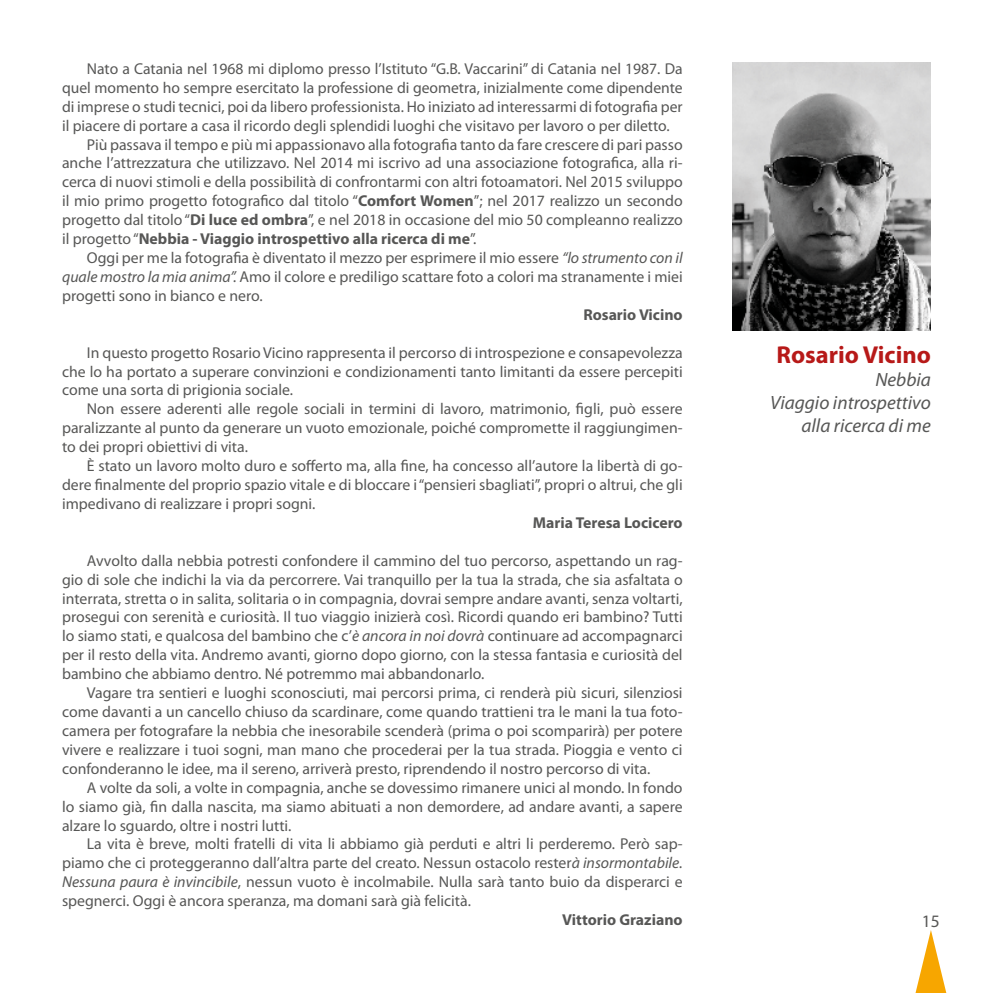
<style>
.page{position:relative;width:993px;height:993px;background:#fff}
.page>*{position:absolute;margin:0;border:0;box-sizing:border-box;transform-origin:0 0}
.t1{font:700 24.5px "Myriad Pro";color:#b71918}
.t2{font:italic 19.25px/23.1px "Myriad Pro";color:#575756;text-align:right}
.t3{font:17.5px "Myriad Pro";color:#575756}
.t4{font:15.75px/18.9px "Myriad Pro";color:#575756;text-align:justify}
.t5{font:700 15.75px "Myriad Pro";color:#575756}
.s1{font-weight:700}
.s2{font-weight:400}
.s3{font-style:italic}
</style>
<div class="page">
<svg style="left:915px;top:930px;width:30px;height:62px"></svg>
<img style="left:732px;top:62px;width:198px;height:268px">
<p class="t4" style="left:87px;top:59px;width:597px">Nato a Catania nel 1968 mi diplomo presso l’Istituto “G.B. Vaccarini” di Catania nel 1987. Da</p>
<p class="t4" style="left:62px;top:78px;width:622px">quel momento ho sempre esercitato la professione di geometra, inizialmente come dipendente</p>
<p class="t4" style="left:62px;top:97px;width:622px">di imprese o studi tecnici, poi da libero professionista. Ho iniziato ad interessarmi di fotografia per</p>
<p class="t4" style="left:62px;top:116px;width:609px">il piacere di portare a casa il ricordo degli splendidi luoghi che visitavo per lavoro o per diletto.</p>
<p class="t4" style="left:87px;top:135px;width:597px">Più passava il tempo e più mi appassionavo alla fotografia tanto da fare crescere di pari passo</p>
<p class="t4" style="left:62px;top:154px;width:622px">anche l’attrezzatura che utilizzavo. Nel 2014 mi iscrivo ad una associazione fotografica, alla ri-</p>
<p class="t4" style="left:62px;top:173px;width:622px">cerca di nuovi stimoli e della possibilità di confrontarmi con altri fotoamatori. Nel 2015 sviluppo</p>
<p class="t4" style="left:62px;top:192px;width:622px">il mio primo progetto fotografico dal titolo “<span class="s1">Comfort Women</span>”; nel 2017 realizzo un secondo</p>
<p class="t4" style="left:62px;top:211px;width:622px">progetto dal titolo “<span class="s1">Di luce ed ombra</span>”, e nel 2018 in occasione del mio 50 compleanno realizzo</p>
<p class="t5" style="left:62px;top:230px;width:416px"><span class="s2">il progetto “</span>Nebbia - Viaggio introspettivo alla ricerca di me<span class="s2">”.</span></p>
<p class="t4" style="left:87px;top:248px;width:597px">Oggi per me la fotografia è diventato il mezzo per esprimere il mio essere <span class="s3">“lo strumento con il</span></p>
<p class="t4" style="left:62px;top:267px;width:622px"><span class="s3">quale mostro la mia anima”.</span> Amo il colore e prediligo scattare foto a colori ma stranamente i miei</p>
<p class="t4" style="left:62px;top:286px;width:202px">progetti sono in bianco e nero.</p>
<p class="t5" style="left:583px;top:305px;width:101px">Rosario Vicino</p>
<p class="t4" style="left:62px;top:343px;width:622px;text-indent:25px">In questo progetto Rosario Vicino rappresenta il percorso di introspezione e consapevolezza che lo ha portato a superare convinzioni e condizionamenti tanto limitanti da essere percepiti come una sorta di prigionia sociale.</p>
<p class="t4" style="left:62px;top:400px;width:622px;text-indent:25px">Non essere aderenti alle regole sociali in termini di lavoro, matrimonio, figli, può essere paralizzante al punto da generare un vuoto emozionale, poiché compromette il raggiungimen&shy;to dei propri obiettivi di vita.</p>
<p class="t4" style="left:62px;top:456px;width:622px;text-indent:25px">È stato un lavoro molto duro e sofferto ma, alla fine, ha concesso all’autore la libertà di go&shy;dere finalmente del proprio spazio vitale e di bloccare i “pensieri sbagliati”, propri o altrui, che gli impedivano di realizzare i propri sogni.</p>
<p class="t5" style="left:532px;top:513px;width:151px">Maria Teresa Locicero</p>
<p class="t4" style="left:62px;top:551px;width:622px;text-indent:25px">Avvolto dalla nebbia potresti confondere il cammino del tuo percorso, aspettando un rag&shy;gio di sole che indichi la via da percorrere. Vai tranquillo per la tua la strada, che sia asfaltata o interrata, stretta o in salita, solitaria o in compagnia, dovrai sempre andare avanti, senza voltarti, prosegui con serenità e curiosità. Il tuo viaggio inizierà così. Ricordi quando eri bambino? Tutti lo siamo stati, e qualcosa del bambino che c’<span class="s3">è ancora in noi dovrà</span> continuare ad accompagnarci per il resto della vita. Andremo avanti, giorno dopo giorno, con la stessa fantasia e curiosità del bambino che abbiamo dentro. Né potremmo mai abbandonarlo.</p>
<p class="t4" style="left:62px;top:683px;width:622px;text-indent:25px">Vagare tra sentieri e luoghi sconosciuti, mai percorsi prima, ci renderà più sicuri, silenziosi come davanti a un cancello chiuso da scardinare, come quando trattieni tra le mani la tua foto&shy;camera per fotografare la nebbia che inesorabile scenderà (prima o poi scomparirà) per potere vivere e realizzare i tuoi sogni, man mano che procederai per la tua strada. Pioggia e vento ci confonderanno le idee, ma il sereno, arriverà presto, riprendendo il nostro percorso di vita.</p>
<p class="t4" style="left:62px;top:778px;width:622px;text-indent:25px">A volte da soli, a volte in compagnia, anche se dovessimo rimanere unici al mondo. In fondo lo siamo già, fin dalla nascita, ma siamo abituati a non demordere, ad andare avanti, a sapere alzare lo sguardo, oltre i nostri lutti.</p>
<p class="t4" style="left:62px;top:834px;width:622px;text-indent:25px">La vita è breve, molti fratelli di vita li abbiamo già perduti e altri li perderemo. Però sap&shy;piamo che ci proteggeranno dall’altra parte del creato. Nessun ostacolo rester<span class="s3">à insormontabile.<br>Nessuna paura è invincibile</span>, nessun vuoto è incolmabile. Nulla sarà tanto buio da disperarci e spegnerci. Oggi è ancora speranza, ma domani sarà già felicità.</p>
<p class="t5" style="left:562px;top:910px;width:122px">Vittorio Graziano</p>
<h1 class="t1" style="left:776px;top:341px;width:156px">Rosario Vicino</h1>
<p class="t2" style="left:769px;top:368px;width:162px">Nebbia<br>Viaggio introspettivo alla ricerca di me</p>
<p class="t3" style="left:921px;top:911px;width:19px">15</p>
</div>
